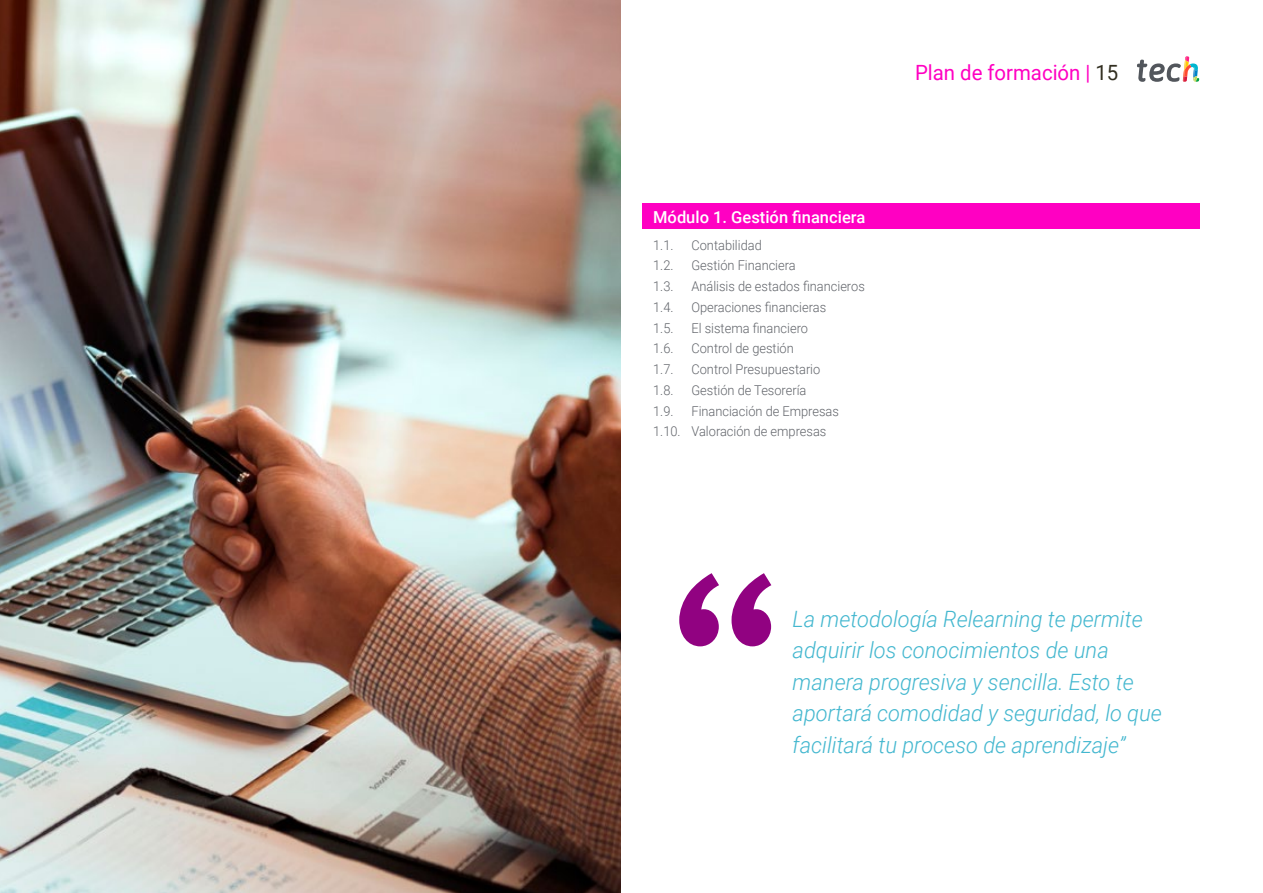
<style>
.page{position:relative;width:1263px;height:893px;background:#fff}
.page>*{position:absolute;margin:0;border:0;box-sizing:border-box;transform-origin:0 0}
.t1{font:italic 300 22.5px/31.5px "Roboto";color:#43b7cf}
.t2{font:21px "Roboto";color:#ff00c2}
.t3{font:500 16.5px "Roboto";color:#fff}
.t4{font:300 13.5px/20.7px "Roboto";color:#61646a;scale:.95 1}
.s1{color:#312e20}
</style>
<div class="page">
<img style="left:0;top:0;width:621px;height:893px">
<div style="left:642px;top:204px;width:557px;height:25px;background:#ff00c2"></div>
<svg style="left:1137px;top:56px;width:62px;height:26px"></svg>
<svg style="left:679px;top:573px;width:92px;height:73px"></svg>
<p class="t3" style="left:653px;top:205px;width:214px">Módulo 1. Gestión financiera</p>
<p class="t4" style="left:653px;top:234px;width:23px">1.1.</p>
<p class="t4" style="left:691px;top:234px;width:76px">Contabilidad</p>
<p class="t4" style="left:653px;top:255px;width:23px">1.2.</p>
<p class="t4" style="left:691px;top:255px;width:111px">Gestión Financiera</p>
<p class="t4" style="left:653px;top:275px;width:23px">1.3.</p>
<p class="t4" style="left:691px;top:275px;width:184px">Análisis de estados financieros</p>
<p class="t4" style="left:653px;top:296px;width:23px">1.4.</p>
<p class="t4" style="left:691px;top:296px;width:143px">Operaciones financieras</p>
<p class="t4" style="left:653px;top:317px;width:23px">1.5.</p>
<p class="t4" style="left:691px;top:317px;width:124px">El sistema financiero</p>
<p class="t4" style="left:653px;top:338px;width:23px">1.6.</p>
<p class="t4" style="left:691px;top:338px;width:109px">Control de gestión</p>
<p class="t4" style="left:653px;top:358px;width:23px">1.7.</p>
<p class="t4" style="left:691px;top:358px;width:137px">Control Presupuestario</p>
<p class="t4" style="left:653px;top:379px;width:23px">1.8.</p>
<p class="t4" style="left:691px;top:379px;width:123px">Gestión de Tesorería</p>
<p class="t4" style="left:653px;top:400px;width:23px">1.9.</p>
<p class="t4" style="left:653px;top:400px;width:197px;text-indent:38px">Financiación de Empresas<br>1.10. Valoración de empresas</p>
<h2 class="t2" style="left:915px;top:57px;width:205px">Plan de formación | <span class="s1">15</span></h2>
<h1 class="t1" style="left:793px;top:602px;width:371px">La metodología Relearning te permite adquirir los conocimientos de una manera progresiva y sencilla. Esto te aportará comodidad y seguridad, lo que facilitará tu proceso de aprendizaje”</h1>
</div>
